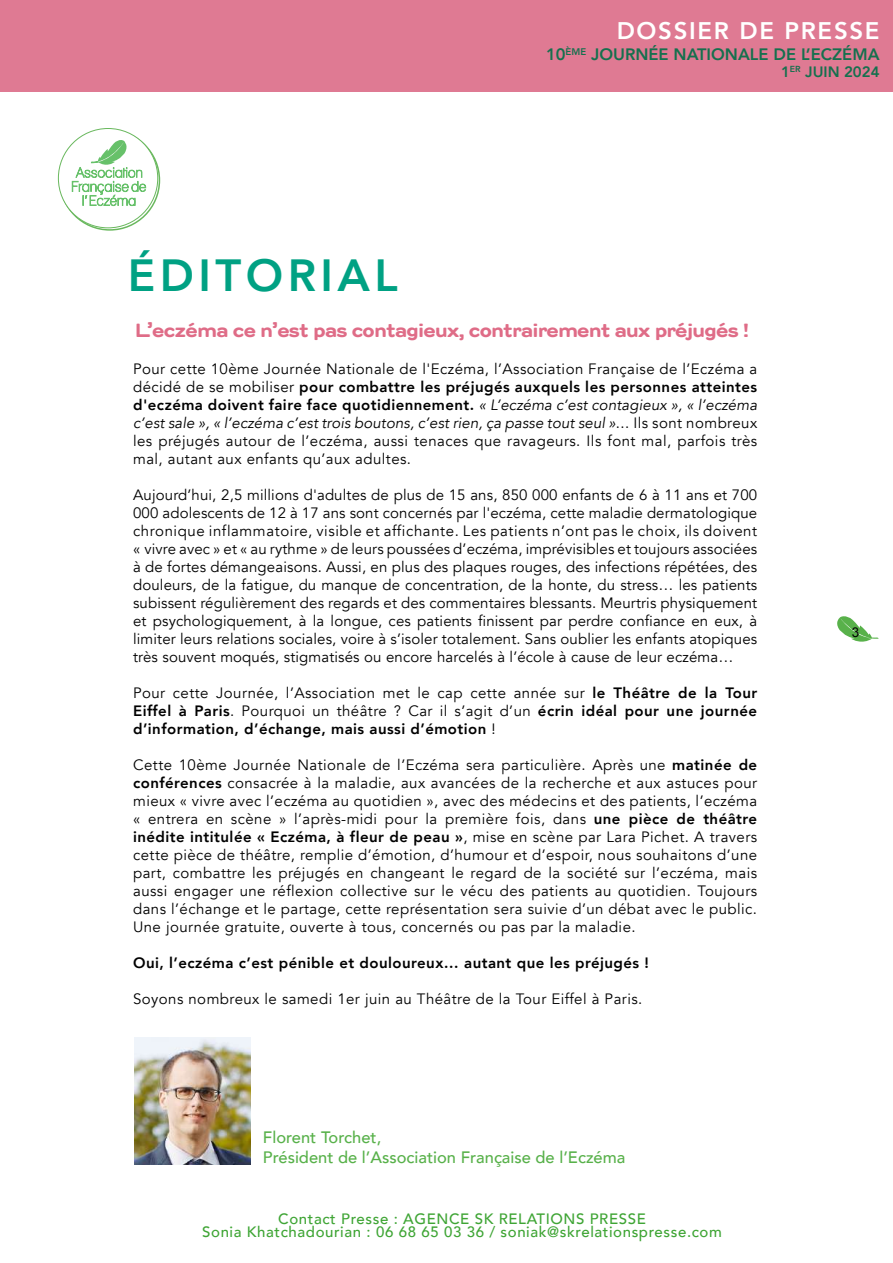
<style>
.page{position:relative;width:893px;height:1263px;background:#fff}
.page>*{position:absolute;margin:0;border:0;box-sizing:border-box;transform-origin:0 0}
.t1{font:800 45px "Avenir";letter-spacing:.1em;color:#00a183}
.t2{font:800 24px "Avenir";letter-spacing:.07em;color:#fff}
.t3{font:700 18px "Trio Grotesk";letter-spacing:-.12em;color:#df6c87}
.t4{font:500 16.5px/19.8px "Avenir";color:#58b14a}
.t5{font:800 16.5px "Avenir";color:#15704e}
.t6{font:15px/18px "Avenir";letter-spacing:.03em;color:#000;text-align:justify}
.t7{font:800 15px/18px "Avenir";letter-spacing:.03em;color:#000;text-align:justify}
.t8{font:500 15px/13.5px "Avenir";letter-spacing:.04em;color:#3fa535;text-align:center}
.t9{font:800 15px "Avenir";color:#15704e}
.t10{font:13.5px "Arial";color:#000}
.s1{font-weight:800}
.s2{font-style:italic}
.s3{font-weight:400}
</style>
<div class="page">
<svg style="left:72px;top:138px;width:74px;height:68px"></svg>
<img style="left:135px;top:1037px;width:116px;height:127px">
<svg style="left:837px;top:616px;width:42px;height:26px"></svg>
<div style="left:0;top:0;width:893px;height:92px;background:#df7a93"></div>
<h2 class="t2" style="left:617px;top:12px;width:264px">DOSSIER DE PRESSE</h2>
<h1 class="t1" style="left:128px;top:241px;width:272px">ÉDITORIAL</h1>
<p class="t5" style="left:546px;top:42px;width:335px">10<sup>ÈME</sup> JOURNÉE NATIONALE DE L’ECZÉMA</p>
<p class="t9" style="left:781px;top:60px;width:100px">1<sup>ER</sup> JUIN 2024</p>
<p class="t3" style="left:135px;top:318px;width:616px">L’eczéma ce n’est pas contagieux, contrairement aux préjugés !</p>
<p class="t6" style="left:133px;top:360px;width:626px">Pour cette 10ème Journée Nationale de l'Eczéma, l’Association Française de l’Eczéma a décidé de se mobiliser <span class="s1">pour combattre les préjugés auxquels les personnes atteintes d'eczéma doivent faire face quotidiennement.</span> <span class="s2">« L’eczéma c’est contagieux », « l’eczéma c’est sale », « l’eczéma c’est trois boutons, c’est rien, ça passe tout seul »</span>... Ils sont nombreux les préjugés autour de l’eczéma, aussi tenaces que ravageurs. Ils font mal, parfois très mal, autant aux enfants qu’aux adultes.</p>
<p class="t6" style="left:133px;top:486px;width:626px">Aujourd’hui, 2,5 millions d'adultes de plus de 15 ans, 850 000 enfants de 6 à 11 ans et 700<br>000 adolescents de 12 à 17 ans sont concernés par l'eczéma, cette maladie dermatologique chronique inflammatoire, visible et affichante. Les patients n’ont pas le choix, ils doivent « vivre avec » et « au rythme » de leurs poussées d’eczéma, imprévisibles et toujours associées à de fortes démangeaisons. Aussi, en plus des plaques rouges, des infections répétées, des douleurs, de la fatigue, du manque de concentration, de la honte, du stress… les patients subissent régulièrement des regards et des commentaires blessants. Meurtris physiquement et psychologiquement, à la longue, ces patients finissent par perdre confiance en eux, à limiter leurs relations sociales, voire à s’isoler totalement. Sans oublier les enfants atopiques très souvent moqués, stigmatisés ou encore harcelés à l’école à cause de leur eczéma…</p>
<p class="t7" style="left:133px;top:684px;width:626px"><span class="s3">Pour cette Journée, l’Association met le cap cette année sur</span> le Théâtre de la Tour Eiffel à Paris<span class="s3">. Pourquoi un théâtre ? Car il s’agit d’un</span> écrin idéal pour une journée d’information, d’échange, mais aussi d’émotion <span class="s3">!</span></p>
<p class="t6" style="left:133px;top:756px;width:626px">Cette 10ème Journée Nationale de l’Eczéma sera particulière. Après une <span class="s1">matinée de conférences</span> consacrée à la maladie, aux avancées de la recherche et aux astuces pour mieux « vivre avec l’eczéma au quotidien », avec des médecins et des patients, l’eczéma « entrera en scène » l’après-midi pour la première fois, dans <span class="s1">une pièce de théâtre inédite intitulée « Eczéma, à fleur de peau »</span>, mise en scène par Lara Pichet. A travers cette pièce de théâtre, remplie d’émotion, d’humour et d’espoir, nous souhaitons d’une part, combattre les préjugés en changeant le regard de la société sur l’eczéma, mais aussi engager une réflexion collective sur le vécu des patients au quotidien. Toujours dans l’échange et le partage, cette représentation sera suivie d’un débat avec le public.<br>Une journée gratuite, ouverte à tous, concernés ou pas par la maladie.</p>
<p class="t7" style="left:133px;top:954px;width:517px">Oui, l’eczéma c’est pénible et douloureux… autant que les préjugés !</p>
<p class="t6" style="left:133px;top:990px;width:511px">Soyons nombreux le samedi 1er juin au Théâtre de la Tour Eiffel à Paris.</p>
<p class="t4" style="left:263px;top:1127px;width:364px">Florent Torchet,<br>Président de l’Association Française de l’Eczéma</p>
<p class="t8" style="left:202px;top:1211px;width:521px">Contact Presse : AGENCE SK RELATIONS PRESSE<br>Sonia Khatchadourian : 06 68 65 03 36 / soniak@skrelationspresse.com</p>
<p class="t10" style="left:852px;top:623px;width:9px">3</p>
</div>
